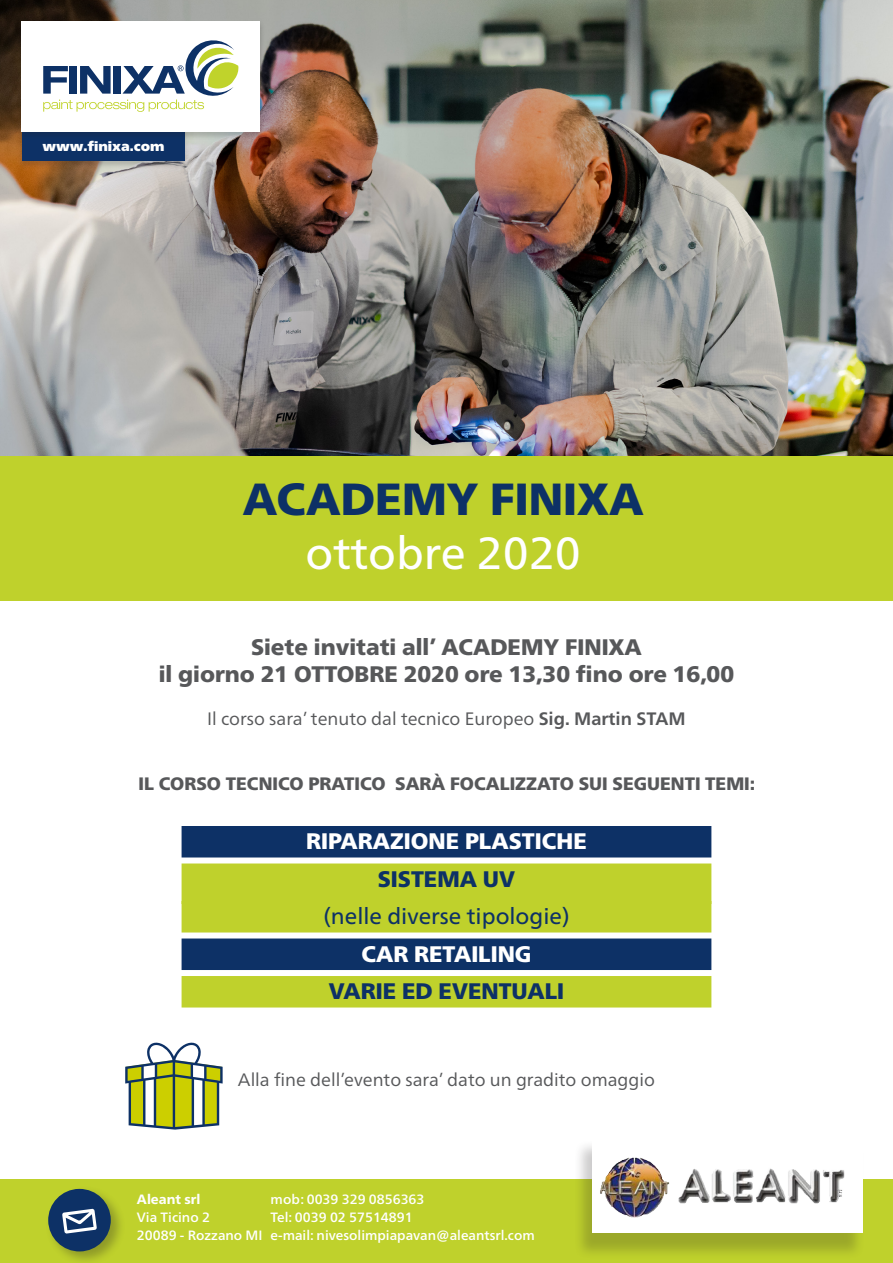
<style>
.page{position:relative;width:893px;height:1263px;background:#fff}
.page>*{position:absolute;margin:0;border:0;box-sizing:border-box;transform-origin:0 0}
.t1{font:900 45px "Neue Frutiger World";color:#0d3166}
.t2{font:45px "Neue Frutiger World";color:#fff}
.t3{font:900 22.5px "Neue Frutiger World";color:#57585a}
.t4{font:900 22.5px "Neue Frutiger World";color:#fff}
.t5{font:900 22.5px "Neue Frutiger World";color:#0d3166}
.t6{font:22.5px "Neue Frutiger World";color:#0d3166}
.t7{font:18px "Neue Frutiger World";color:#57585a}
.t8{font:900 18px "Neue Frutiger World";color:#57585a}
.t9{font:500 13.5px "Neue Frutiger World";color:#fff}
.t10{font:13.5px "Neue Frutiger World Xtra Blk";color:#fff}
.t11{font:800 13.5px "Neue Frutiger World";color:#fff}
.s1{font-weight:700}
</style>
<div class="page">
<img style="left:0;top:0;width:893px;height:457px">
<div style="left:0;top:457px;width:893px;height:144px;background:#bfd12c"></div>
<div style="left:0;top:1179px;width:893px;height:84px;background:#bfd12c"></div>
<div style="left:45px;top:1185px;width:81px;height:78px;background:#231f20;opacity:.31"></div>
<svg style="left:48px;top:1189px;width:63px;height:63px;background:#496567"></svg>
<div style="left:574px;top:1139px;width:291px;height:121px;background:#231f20;opacity:.23"></div>
<div style="left:592px;top:1133px;width:271px;height:100px;background:#fff"></div>
<img style="left:600px;top:1157px;width:70px;height:61px">
<img style="left:678px;top:1168px;width:167px;height:36px">
<div style="left:18px;top:123px;width:171px;height:47px;background:#231f20;opacity:.2"></div>
<div style="left:22px;top:124px;width:163px;height:37px;background:#0d3166"></div>
<div style="left:17px;top:20px;width:248px;height:120px;background:#231f20;opacity:.2"></div>
<div style="left:21px;top:21px;width:239px;height:110px;background:#fff"></div>
<svg style="left:43px;top:40px;width:195px;height:72px"></svg>
<div style="left:182px;top:826px;width:529px;height:31px;background:#0d3166"></div>
<div style="left:182px;top:863px;width:529px;height:41px;background:#bfd12c"></div>
<div style="left:182px;top:901px;width:529px;height:31px;background:#bfd12c"></div>
<div style="left:182px;top:938px;width:529px;height:32px;background:#0d3166"></div>
<div style="left:182px;top:976px;width:529px;height:31px;background:#bfd12c"></div>
<svg style="left:125px;top:1042px;width:98px;height:87px"></svg>
<p class="t10" style="left:42px;top:138px;width:124px">www.finixa.com</p>
<p class="t1" style="left:243px;top:473px;width:403px">ACADEMY FINIXA</p>
<p class="t2" style="left:306px;top:518px;width:277px">ottobre 2020</p>
<p class="t3" style="left:251px;top:634px;width:392px">Siete invitati all’ ACADEMY FINIXA</p>
<p class="t3" style="left:159px;top:661px;width:577px">il giorno 21 OTTOBRE 2020 ore 13,30 fino ore 16,00</p>
<p class="t7" style="left:207px;top:705px;width:480px">Il corso sara’ tenuto dal tecnico Europeo <span class="s1">Sig. Martin STAM</span></p>
<p class="t8" style="left:139px;top:773px;width:618px">IL CORSO TECNICO PRATICO SARÀ FOCALIZZATO SUI SEGUENTI TEMI:</p>
<p class="t4" style="left:306px;top:828px;width:282px">RIPARAZIONE PLASTICHE</p>
<p class="t5" style="left:378px;top:866px;width:139px">SISTEMA UV</p>
<p class="t6" style="left:323px;top:899px;width:248px">(nelle diverse tipologie)</p>
<p class="t4" style="left:361px;top:941px;width:172px">CAR RETAILING</p>
<p class="t5" style="left:329px;top:978px;width:237px">VARIE ED EVENTUALI</p>
<p class="t7" style="left:238px;top:1065px;width:419px">Alla fine dell’evento sara’ dato un gradito omaggio</p>
<p class="t11" style="left:137px;top:1191px;width:65px">Aleant srl</p>
<p class="t9" style="left:137px;top:1206px;width:75px">Via Ticino 2</p>
<p class="t9" style="left:137px;top:1224px;width:127px">20089 - Rozzano MI</p>
<p class="t9" style="left:271px;top:1188px;width:155px">mob: 0039 329 0856363</p>
<p class="t9" style="left:271px;top:1206px;width:144px">Tel: 0039 02 57514891</p>
<p class="t9" style="left:271px;top:1224px;width:266px">e-mail: nivesolimpiapavan@aleantsrl.com</p>
</div>
